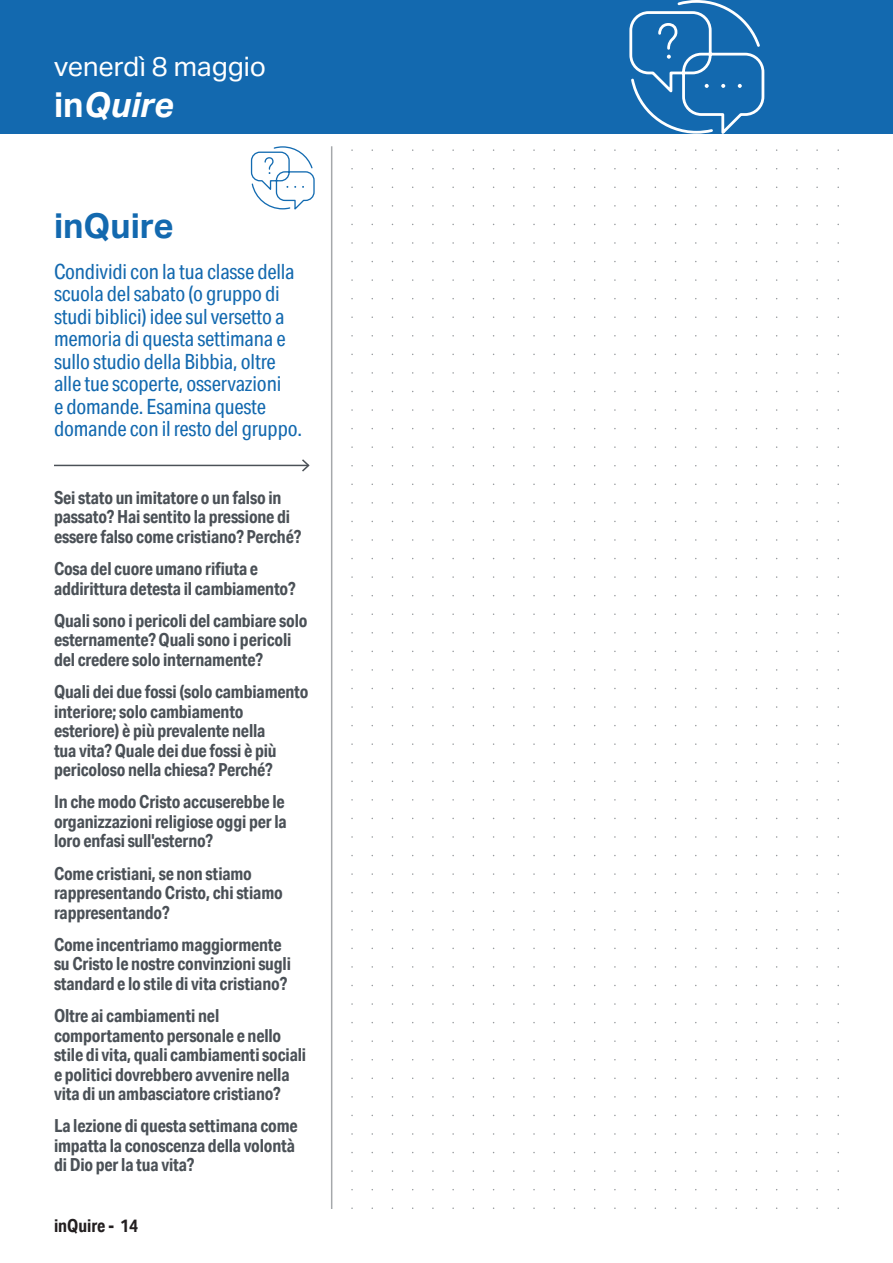
<style>
.page{position:relative;width:893px;height:1263px;background:#fff}
.page>*{position:absolute;margin:0;border:0;box-sizing:border-box;transform-origin:0 0}
.tit-sezione{font:700 34.5px "Aktiv Grotesk";color:#1369af}
.t1{font:italic 700 34.5px "Aktiv Grotesk";color:#fff}
.t2{font:27px "Aktiv Grotesk";color:#fff}
.commento{font:21px/22.5px "Aktiv Grotesk Cd";letter-spacing:-.01em;color:#1369af}
.commento-grigio-pic{font:700 18px/19.5px "Aktiv Grotesk Cd";letter-spacing:-.01em;color:#4b5157}
.t3{font:700 18px "Aktiv Grotesk Cd";color:#231f20}
.s1{font-style:normal}
</style>
<div class="page">
<div style="left:0;top:0;width:893px;height:134px;background:#1369af"></div>
<svg style="left:629px;top:0;width:135px;height:134px"></svg>
<svg style="left:657px;top:22px;width:22px;height:37px"></svg>
<svg style="left:705px;top:84px;width:4px;height:4px"></svg>
<svg style="left:721px;top:84px;width:4px;height:4px"></svg>
<svg style="left:738px;top:84px;width:4px;height:4px"></svg>
<hr style="left:331px;top:146px;width:1px;height:1063px;background:#4b5157">
<svg style="left:251px;top:146px;width:64px;height:64px"></svg>
<hr style="left:54px;top:465px;width:255px;height:1px;background:#4b5157">
<svg style="left:300px;top:459px;width:10px;height:13px"></svg>
<p class="t2" style="left:54px;top:51px;width:214px">venerdì 8 maggio</p>
<p class="t1" style="left:54px;top:84px;width:121px"><span class="s1">in</span>Quire</p>
<p class="tit-sezione" style="left:54px;top:205px;width:121px">inQuire</p>
<p class="commento" style="left:54px;top:260px;width:250px">Condividi con la tua classe della scuola del sabato (o gruppo di studi biblici) idee sul versetto a memoria di questa settimana e sullo studio della Bibbia, oltre alle tue scoperte, osservazioni<br>e domande. Esamina queste domande con il resto del gruppo.</p>
<p class="commento-grigio-pic" style="left:54px;top:487px;width:249px">Sei stato un imitatore o un falso in passato? Hai sentito la pressione di essere falso come cristiano? Perché?</p>
<p class="commento-grigio-pic" style="left:54px;top:559px;width:243px">Cosa del cuore umano rifiuta e addirittura detesta il cambiamento?</p>
<p class="commento-grigio-pic" style="left:54px;top:610px;width:255px">Quali sono i pericoli del cambiare solo esternamente? Quali sono i pericoli del credere solo internamente?</p>
<p class="commento-grigio-pic" style="left:54px;top:682px;width:256px">Quali dei due fossi (solo cambiamento interiore; solo cambiamento esteriore) è più prevalente nella<br>tua vita? Quale dei due fossi è più pericoloso nella chiesa? Perché?</p>
<p class="commento-grigio-pic" style="left:54px;top:792px;width:234px">In che modo Cristo accuserebbe le organizzazioni religiose oggi per la loro enfasi sull'esterno?</p>
<p class="commento-grigio-pic" style="left:54px;top:863px;width:230px">Come cristiani, se non stiamo rappresentando Cristo, chi stiamo rappresentando?</p>
<p class="commento-grigio-pic" style="left:54px;top:934px;width:238px">Come incentriamo maggiormente su Cristo le nostre convinzioni sugli standard e lo stile di vita cristiano?</p>
<p class="commento-grigio-pic" style="left:54px;top:1006px;width:254px">Oltre ai cambiamenti nel comportamento personale e nello stile di vita, quali cambiamenti sociali e politici dovrebbero avvenire nella vita di un ambasciatore cristiano?</p>
<p class="commento-grigio-pic" style="left:54px;top:1116px;width:245px">La lezione di questa settimana come impatta la conoscenza della volontà di Dio per la tua vita?</p>
<p class="t3" style="left:54px;top:1215px;width:86px">inQuire - 14</p>
</div>
